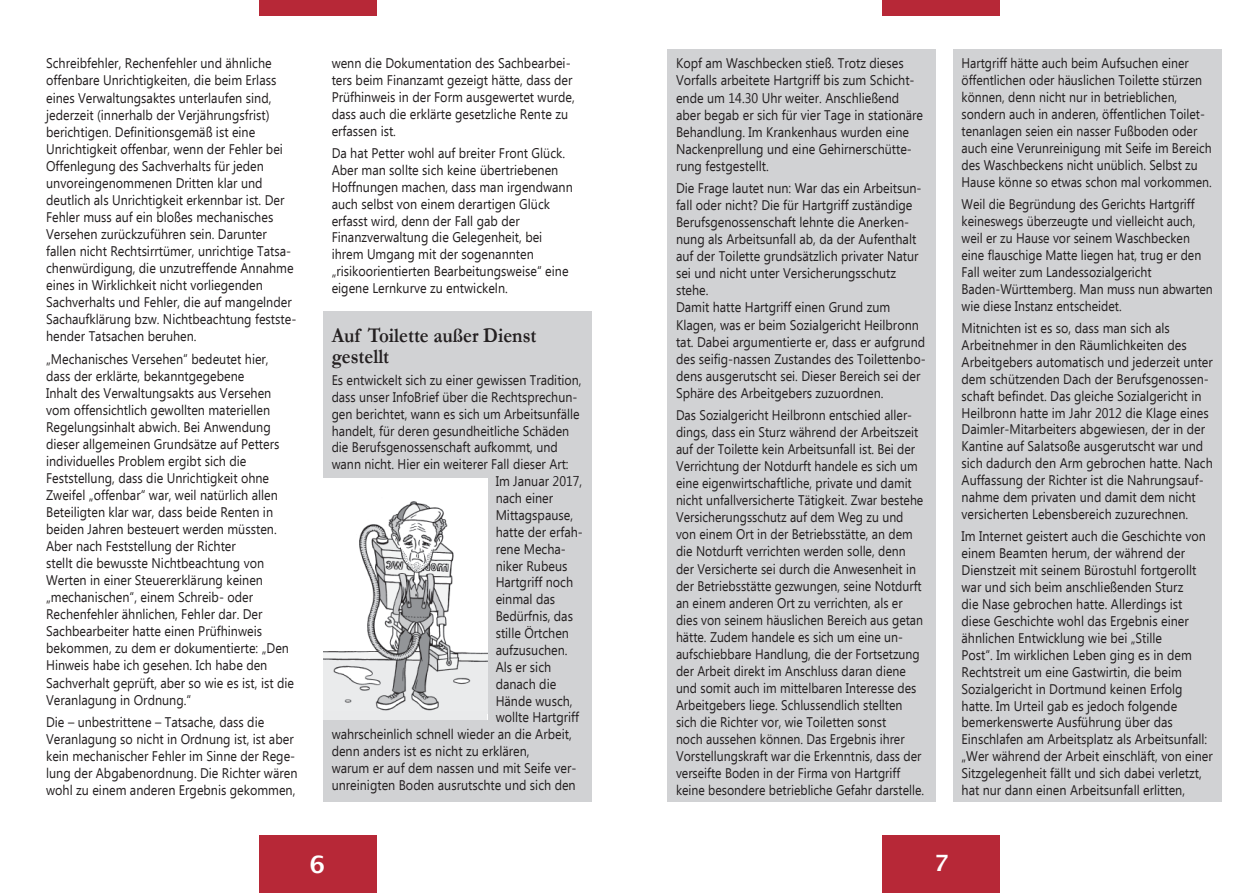
<style>
.page{position:relative;width:1259px;height:893px;background:#fff}
.page>*{position:absolute;margin:0;border:0;box-sizing:border-box;transform-origin:0 0}
.t1{font:600 24px "Lucida Sans";color:#fff}
.t2{font:600 22.5px "Lucida Sans";color:#fff}
.t3{font:700 21px/21.1px "Garamond";color:#231f20;scale:.9 1}
.t4{font:13.95px/17.1px "Ebrima";color:#231f20;scale:.9 1}
.t5{font:13.95px/17.1px "Ebrima";color:#231f20;scale:.88 1}
.t6{font:13.95px "Ebrima";color:#231f20;scale:.89 1}
</style>
<div class="page">
<div style="left:259px;top:0;width:117px;height:16px;background:#b72837"></div>
<div style="left:882px;top:0;width:118px;height:16px;background:#b72837"></div>
<div style="left:259px;top:835px;width:117px;height:58px;background:#b72837"></div>
<div style="left:882px;top:835px;width:118px;height:58px;background:#b72837"></div>
<div style="left:667px;top:49px;width:269px;height:753px;background:#d1d2d4"></div>
<div style="left:953px;top:49px;width:268px;height:753px;background:#d1d2d4"></div>
<div style="left:323px;top:311px;width:268px;height:491px;background:#d1d2d4"></div>
<div style="left:323px;top:478px;width:164px;height:242px;background:#fff"></div>
<img style="left:323px;top:501px;width:164px;height:211px">
<div style="left:323px;top:712px;width:164px;height:8px;background:#e9eaeb"></div>
<p class="t4" style="left:46px;top:56px;width:279px">Schreibfehler, Rechenfehler und ähnliche offenbare Unrichtigkeiten, die beim Erlass eines Verwaltungsaktes unterlaufen sind, jederzeit (innerhalb der Verjährungsfrist) berichtigen. Definitionsgemäß ist eine Unrichtigkeit offenbar, wenn der Fehler bei Offenlegung des Sachverhalts für jeden unvoreingenommenen Dritten klar und deutlich als Unrichtigkeit erkennbar ist. Der Fehler muss auf ein bloßes mechanisches Versehen zurückzuführen sein. Darunter fallen nicht Rechtsirrtümer, unrichtige Tatsa&shy;chenwürdigung, die unzutreffende Annahme eines in Wirklichkeit nicht vorliegenden Sachverhalts und Fehler, die auf mangelnder Sachaufklärung bzw. Nichtbeachtung festste&shy;hender Tatsachen beruhen.</p>
<p class="t4" style="left:46px;top:351px;width:277px">„Mechanisches Versehen“ bedeutet hier, dass der erklärte, bekanntgegebene<br>Inhalt des Verwaltungsakts aus Versehen vom offensichtlich gewollten materiellen Regelungsinhalt abwich. Bei Anwendung dieser allgemeinen Grundsätze auf Petters individuelles Problem ergibt sich die Feststellung, dass die Unrichtigkeit ohne Zweifel „offenbar“ war, weil natürlich allen Beteiligten klar war, dass beide Renten in beiden Jahren besteuert werden müssten.<br>Aber nach Feststellung der Richter<br>stellt die bewusste Nichtbeachtung von Werten in einer Steuererklärung keinen „mechanischen“, einem Schreib- oder Rechenfehler ähnlichen, Fehler dar. Der Sachbearbeiter hatte einen Prüfhinweis bekommen, zu dem er dokumentierte: „Den Hinweis habe ich gesehen. Ich habe den Sachverhalt geprüft, aber so wie es ist, ist die Veranlagung in Ordnung.“</p>
<p class="t4" style="left:46px;top:714px;width:281px">Die – unbestrittene – Tatsache, dass die Veranlagung so nicht in Ordnung ist, ist aber kein mechanischer Fehler im Sinne der Rege&shy;lung der Abgabenordnung. Die Richter wären wohl zu einem anderen Ergebnis gekommen,</p>
<p class="t4" style="left:332px;top:56px;width:272px">wenn die Dokumentation des Sachbearbei&shy;ters beim Finanzamt gezeigt hätte, dass der Prüfhinweis in der Form ausgewertet wurde, dass auch die erklärte gesetzliche Rente zu erfassen ist.</p>
<p class="t4" style="left:332px;top:146px;width:269px">Da hat Petter wohl auf breiter Front Glück.<br>Aber man sollte sich keine übertriebenen Hoffnungen machen, dass man irgendwann auch selbst von einem derartigen Glück erfasst wird, denn der Fall gab der Finanzverwaltung die Gelegenheit, bei ihrem Umgang mit der sogenannten „risikoorientierten Bearbeitungsweise“ eine eigene Lernkurve zu entwickeln.</p>
<h3 class="t3" style="left:332px;top:325px;width:229px">Auf Toilette außer Dienst gestellt</h3>
<p class="t6" style="left:332px;top:370px;width:282px">Es entwickelt sich zu einer gewissen Tradition,</p>
<p class="t6" style="left:332px;top:387px;width:277px">dass unser InfoBrief über die Rechtsprechun-</p>
<p class="t6" style="left:332px;top:404px;width:280px">gen berichtet, wann es sich um Arbeitsunfälle</p>
<p class="t6" style="left:332px;top:421px;width:268px">handelt, für deren gesundheitliche Schäden</p>
<p class="t6" style="left:332px;top:438px;width:255px">die Berufsgenossenschaft aufkommt, und</p>
<p class="t6" style="left:332px;top:454px;width:268px">wann nicht. Hier ein weiterer Fall dieser Art:</p>
<p class="t4" style="left:496px;top:474px;width:98px">Im Januar 2017,</p>
<p class="t4" style="left:496px;top:490px;width:65px">nach einer</p>
<p class="t4" style="left:496px;top:507px;width:88px">Mittagspause,</p>
<p class="t4" style="left:496px;top:524px;width:98px">hatte der erfah-</p>
<p class="t4" style="left:496px;top:541px;width:79px">rene Mecha-</p>
<p class="t4" style="left:496px;top:558px;width:81px">niker Rubeus</p>
<p class="t4" style="left:496px;top:575px;width:88px">Hartgriff noch</p>
<p class="t4" style="left:496px;top:592px;width:68px">einmal das</p>
<p class="t4" style="left:496px;top:609px;width:87px">Bedürfnis, das</p>
<p class="t4" style="left:496px;top:625px;width:83px">stille Örtchen</p>
<p class="t4" style="left:496px;top:642px;width:81px">aufzusuchen.</p>
<p class="t4" style="left:496px;top:659px;width:63px">Als er sich</p>
<p class="t4" style="left:496px;top:676px;width:69px">danach die</p>
<p class="t4" style="left:496px;top:693px;width:87px">Hände wusch,</p>
<p class="t4" style="left:496px;top:710px;width:94px">wollte Hartgriff</p>
<p class="t4" style="left:332px;top:727px;width:268px">wahrscheinlich schnell wieder an die Arbeit,</p>
<p class="t4" style="left:332px;top:743px;width:221px">denn anders ist es nicht zu erklären,</p>
<p class="t4" style="left:332px;top:760px;width:273px">warum er auf dem nassen und mit Seife ver-</p>
<p class="t4" style="left:332px;top:777px;width:273px">unreinigten Boden ausrutschte und sich den</p>
<p class="t4" style="left:676px;top:56px;width:276px">Kopf am Waschbecken stieß. Trotz dieses Vorfalls arbeitete Hartgriff bis zum Schicht&shy;ende um 14.30 Uhr weiter. Anschließend aber begab er sich für vier Tage in stationäre Behandlung. Im Krankenhaus wurden eine Nackenprellung und eine Gehirnerschütte&shy;rung festgestellt.</p>
<p class="t4" style="left:676px;top:181px;width:279px">Die Frage lautet nun: War das ein Arbeitsun&shy;fall oder nicht? Die für Hartgriff zuständige Berufsgenossenschaft lehnte die Anerken&shy;nung als Arbeitsunfall ab, da der Aufenthalt auf der Toilette grundsätzlich privater Natur sei und nicht unter Versicherungsschutz stehe.<br>Damit hatte Hartgriff einen Grund zum Klagen, was er beim Sozialgericht Heilbronn tat. Dabei argumentierte er, dass er aufgrund des seifig-nassen Zustandes des Toilettenbo&shy;dens ausgerutscht sei. Dieser Bereich sei der Sphäre des Arbeitgebers zuzuordnen.</p>
<p class="t5" style="left:676px;top:407px;width:283px">Das Sozialgericht Heilbronn entschied aller&shy;dings, dass ein Sturz während der Arbeitszeit auf der Toilette kein Arbeitsunfall ist. Bei der Verrichtung der Notdurft handele es sich um eine eigenwirtschaftliche, private und damit nicht unfallversicherte Tätigkeit. Zwar bestehe Versicherungsschutz auf dem Weg zu und von einem Ort in der Betriebsstätte, an dem die Notdurft verrichten werden solle, denn der Versicherte sei durch die Anwesenheit in der Betriebsstätte gezwungen, seine Notdurft an einem anderen Ort zu verrichten, als er dies von seinem häuslichen Bereich aus getan hätte. Zudem handele es sich um eine un&shy;aufschiebbare Handlung, die der Fortsetzung der Arbeit direkt im Anschluss daran diene und somit auch im mittelbaren Interesse des Arbeitgebers liege. Schlussendlich stellten sich die Richter vor, wie Toiletten sonst<br>noch aussehen können. Das Ergebnis ihrer Vorstellungskraft war die Erkenntnis, dass der verseifte Boden in der Firma von Hartgriff keine besondere betriebliche Gefahr darstelle.</p>
<p class="t5" style="left:961px;top:56px;width:286px">Hartgriff hätte auch beim Aufsuchen einer öffentlichen oder häuslichen Toilette stürzen können, denn nicht nur in betrieblichen, sondern auch in anderen, öffentlichen Toilet&shy;tenanlagen seien ein nasser Fußboden oder auch eine Verunreinigung mit Seife im Bereich des Waschbeckens nicht unüblich. Selbst zu Hause könne so etwas schon mal vorkommen.</p>
<p class="t5" style="left:961px;top:197px;width:287px">Weil die Begründung des Gerichts Hartgriff keineswegs überzeugte und vielleicht auch, weil er zu Hause vor seinem Waschbecken eine flauschige Matte liegen hat, trug er den Fall weiter zum Landessozialgericht Baden-Württemberg. Man muss nun abwarten wie diese Instanz entscheidet.</p>
<p class="t4" style="left:961px;top:320px;width:281px">Mitnichten ist es so, dass man sich als Arbeitnehmer in den Räumlichkeiten des Arbeitgebers automatisch und jederzeit unter dem schützenden Dach der Berufsgenossen&shy;schaft befindet. Das gleiche Sozialgericht in Heilbronn hatte im Jahr 2012 die Klage eines Daimler-Mitarbeiters abgewiesen, der in der Kantine auf Salatsoße ausgerutscht war und sich dadurch den Arm gebrochen hatte. Nach Auffassung der Richter ist die Nahrungsauf&shy;nahme dem privaten und damit dem nicht versicherten Lebensbereich zuzurechnen.</p>
<p class="t4" style="left:961px;top:529px;width:281px">Im Internet geistert auch die Geschichte von einem Beamten herum, der während der Dienstzeit mit seinem Bürostuhl fortgerollt war und sich beim anschließenden Sturz<br>die Nase gebrochen hatte. Allerdings ist diese Geschichte wohl das Ergebnis einer ähnlichen Entwicklung wie bei „Stille<br>Post“. Im wirklichen Leben ging es in dem Rechtstreit um eine Gastwirtin, die beim Sozialgericht in Dortmund keinen Erfolg hatte. Im Urteil gab es jedoch folgende bemerkenswerte Ausführung über das Einschlafen am Arbeitsplatz als Arbeitsunfall: „Wer während der Arbeit einschläft, von einer Sitzgelegenheit fällt und sich dabei verletzt, hat nur dann einen Arbeitsunfall erlitten,</p>
<h1 class="t1" style="left:310px;top:850px;width:17px">6</h1>
<h2 class="t2" style="left:934px;top:850px;width:16px">7</h2>
</div>
